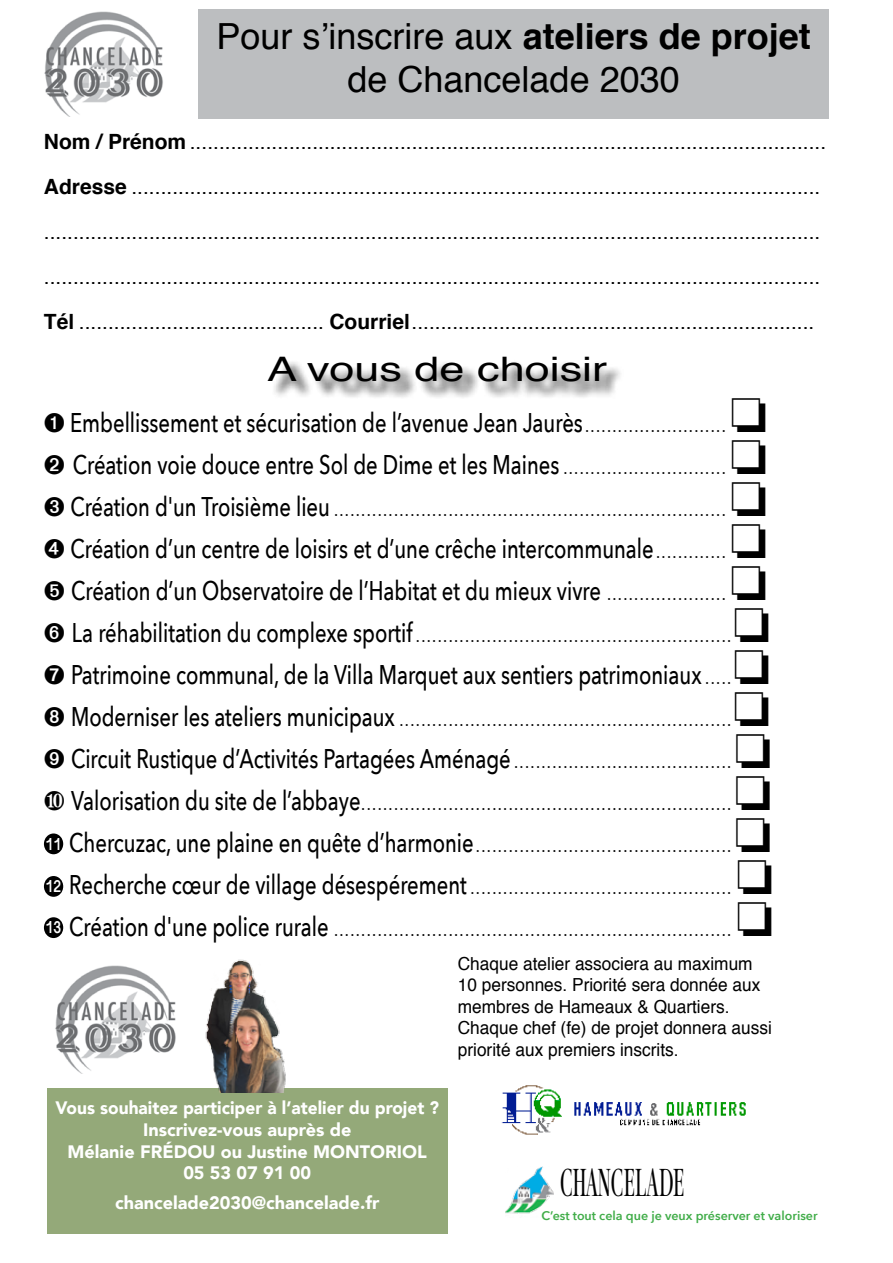
<style>
.page{position:relative;width:893px;height:1263px;background:#fff}
.page>*{position:absolute;margin:0;border:0;box-sizing:border-box;transform-origin:0 0}
.t1{font:700 38.7px "Bota Serif";color:#000;scale:.46 1}
.t2{font:36px/43.2px "Helvetica";color:#000;text-align:center}
.t3{font:33.75px "Helvetica";color:#000;scale:1.33 1}
.t4{font:500 27px "Avenir Next";color:#000;scale:.75 1}
.t5{font:300 21px "Avenir";color:#000}
.t6{font:21px/45px "Helvetica";color:#000}
.t7{font:18px/21.6px "Helvetica";color:#000;scale:.96 1}
.t8{font:900 18px/21.6px "Avenir";color:#fff;text-align:center;scale:.96 1}
.t9{font:900 18px "Avenir";color:#fff}
.t10{font:700 17.85px "Tamil Sangam MN";color:#fff;scale:.8 1}
.t11{font:600 12.45px "Avenir Next";color:#41ad49}
.s1{font-weight:700}
.s2{font-family:"Avenir";font-weight:300;font-size:21px}
.s3{font-family:"Avenir Next";font-weight:500;font-size:27px}
</style>
<div class="page">
<div style="left:198px;top:9px;width:631px;height:110px;background:#bcbec0"></div>
<div style="left:44px;top:876px;width:19px;height:21px;background:#000;border-radius:50%"></div>
<div style="left:44px;top:833px;width:19px;height:21px;background:#000;border-radius:50%"></div>
<div style="left:44px;top:917px;width:19px;height:21px;background:#000;border-radius:50%"></div>
<div style="left:47px;top:1088px;width:401px;height:145px;background:#94a979"></div>
<img style="left:501px;top:1085px;width:245px;height:50px">
<img style="left:506px;top:1166px;width:48px;height:48px">
<div style="left:271px;top:359px;width:354px;height:41px;background:#000;opacity:.75"></div>
<img style="left:205px;top:959px;width:81px;height:134px">
<img style="left:44px;top:11px;width:119px;height:106px">
<img style="left:55px;top:965px;width:121px;height:108px">
<h2 class="t2" style="left:217px;top:16px;width:596px">Pour s’inscrire aux <span class="s1">ateliers de projet </span>de Chancelade 2030</h2>
<p class="t6" style="left:44px;top:119px;width:784px"><span class="s1">Nom / Prénom</span> .............................................................................................................<br><span class="s1">Adresse</span> ...................................................................................................................... ..................................................................................................................................... .....................................................................................................................................<br><span class="s1">Tél</span> .......................................... <span class="s1">Courriel</span>.....................................................................</p>
<h3 class="t3" style="left:267px;top:343px;width:257px">A vous de choisir</h3>
<p class="t4" style="left:44px;top:400px;width:911px">➊ Embellissement et sécurisation de l’avenue Jean Jaurès<span class="s2">..........................</span></p>
<p class="t4" style="left:44px;top:442px;width:911px">➋ Création voie douce entre Sol de Dime et les Maines <span class="s2">..............................</span></p>
<p class="t5" style="left:44px;top:496px;width:684px">➌ <span class="s3">Création d'un Troisième lieu</span> ........................................................................</p>
<p class="t4" style="left:44px;top:526px;width:911px">➍ Création d’un centre de loisirs et d’une crêche intercommunale<span class="s2">.............</span></p>
<p class="t4" style="left:44px;top:568px;width:911px">➎ Création d’un Observatoire de l’Habitat et du mieux vivre <span class="s2">......................</span></p>
<p class="t5" style="left:44px;top:622px;width:689px">➏ <span class="s3">La réhabilitation du complexe sportif</span> ..........................................................</p>
<p class="t4" style="left:44px;top:652px;width:919px">➐ Patrimoine communal, de la Villa Marquet aux sentiers patrimoniaux <span class="s2">.....</span></p>
<p class="t5" style="left:44px;top:706px;width:689px">➑ <span class="s3">Moderniser les ateliers municipaux</span> .............................................................</p>
<p class="t4" style="left:44px;top:736px;width:919px">➒ Circuit Rustique d’Activités Partagées Aménagé <span class="s2">........................................</span></p>
<p class="t5" style="left:44px;top:790px;width:689px">❿ <span class="s3">Valorisation du site de l’abbaye</span>....................................................................</p>
<p class="t5" style="left:69px;top:832px;width:664px"><span class="s3">Chercuzac, une plaine en quête d’harmonie</span>...............................................</p>
<p class="t5" style="left:69px;top:874px;width:664px"><span class="s3">Recherche cœur de village désespérement</span> ................................................</p>
<p class="t5" style="left:69px;top:916px;width:664px"><span class="s3">Création d'une police rurale</span> .........................................................................</p>
<p class="t10" style="left:45px;top:835px;width:21px">11</p>
<p class="t10" style="left:45px;top:878px;width:21px">12</p>
<p class="t10" style="left:45px;top:919px;width:21px">13</p>
<p class="t8" style="left:55px;top:1097px;width:401px">Vous souhaitez participer à l’atelier du projet ?<br>Inscrivez-vous auprès de<br>Mélanie FRÉDOU ou Justine MONTORIOL<br>05 53 07 91 00</p>
<p class="t9" style="left:115px;top:1188px;width:266px">chancelade2030@chancelade.fr</p>
<p class="t7" style="left:458px;top:953px;width:329px">Chaque atelier associera au maximum 10 personnes. Priorité sera donnée aux membres de Hameaux &amp; Quartiers.<br>Chaque chef (fe) de projet donnera aussi priorité aux premiers inscrits.</p>
<h1 class="t1" style="left:560px;top:1160px;width:272px">CHANCELADE</h1>
<p class="t11" style="left:541px;top:1205px;width:278px">C’est tout cela que je veux préserver et valoriser</p>
</div>
